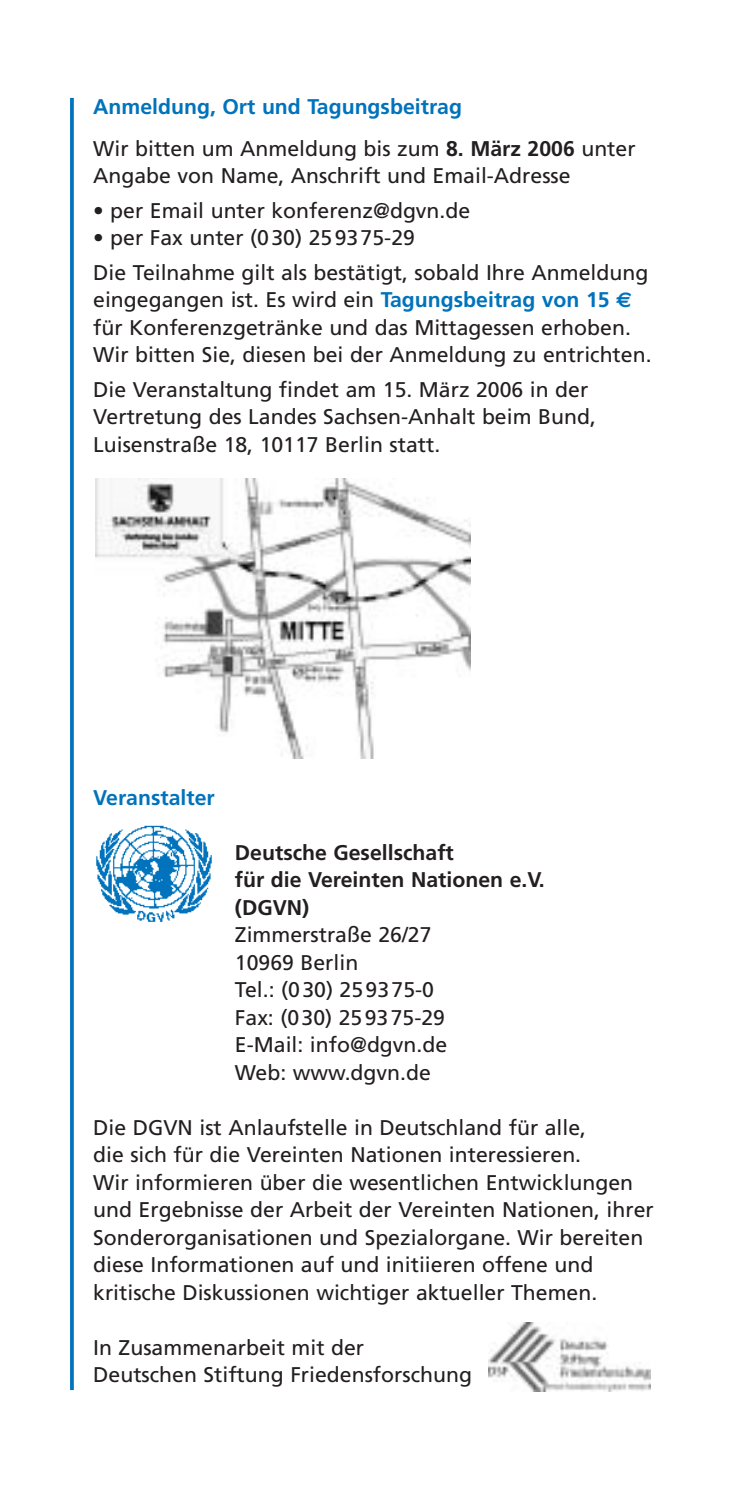
<style>
.page{position:relative;width:745px;height:1488px;background:#fff}
.page>*{position:absolute;margin:0;border:0;box-sizing:border-box;transform-origin:0 0}
.t1{font:21.25px/27.5px "Frutiger";color:#231f20}
.t2{font:700 21.25px/27.5px "Frutiger";color:#231f20}
.t3{font:700 21.25px "Frutiger";color:#0073bc}
.s1{font-weight:700;color:#0073bc}
.s2{font-weight:700}
.s3{font-family:"Euro Sans";font-weight:700;color:#0073bc}
</style>
<div class="page">
<svg style="left:70px;top:98px;width:4px;height:1292px;background:#0f7bbf"></svg>
<img style="left:96px;top:825px;width:116px;height:97px">
<img style="left:488px;top:1322px;width:163px;height:69px">
<img style="left:96px;top:478px;width:375px;height:280px">
<p class="t1" style="left:93px;top:87px;width:544px;line-height:41.8px"><span class="s1">Anmeldung, Ort und Tagungsbeitrag<br></span>Wir bitten um Anmeldung bis zum <span class="s2">8. März 2006</span> unter</p>
<p class="t1" style="left:93px;top:164px;width:479px">Angabe von Name, Anschrift und Email-Adresse</p>
<p class="t1" style="left:93px;top:198px;width:379px">• per Email unter konferenz@dgvn.de</p>
<p class="t1" style="left:93px;top:222px;width:557px;line-height:34.5px">• per Fax unter (030) 259375-29<br>Die Teilnahme gilt als bestätigt, sobald Ihre Anmeldung</p>
<p class="t1" style="left:93px;top:288px;width:560px">eingegangen ist. Es wird ein <span class="s1">Tagungsbeitrag von 15</span> <span class="s3">€ </span>für Konferenzgetränke und das Mittagessen erhoben.<br>Wir bitten Sie, diesen bei der Anmeldung zu entrichten.</p>
<p class="t1" style="left:93px;top:377px;width:504px">Die Veranstaltung findet am 15. März 2006 in der<br>Vertretung des Landes Sachsen-Anhalt beim Bund,<br>Luisenstraße 18, 10117 Berlin statt.</p>
<p class="t3" style="left:93px;top:788px;width:123px">Veranstalter</p>
<p class="t2" style="left:235px;top:840px;width:311px">Deutsche Gesellschaft<br>für die Vereinten Nationen e.V. (DGVN)</p>
<p class="t1" style="left:235px;top:922px;width:214px">Zimmerstraße 26/27<br>10969 Berlin<br>Tel.: (030) 259375-0<br>Fax: (030) 259375-29<br>E-Mail: info@dgvn.de<br>Web: www.dgvn.de</p>
<p class="t1" style="left:93px;top:1115px;width:562px">Die DGVN ist Anlaufstelle in Deutschland für alle,<br>die sich für die Vereinten Nationen interessieren.<br>Wir informieren über die wesentlichen Entwicklungen und Ergebnisse der Arbeit der Vereinten Nationen, ihrer Sonderorganisationen und Spezialorgane. Wir bereiten diese Informationen auf und initiieren offene und kritische Diskussionen wichtiger aktueller Themen.</p>
<p class="t1" style="left:93px;top:1335px;width:380px">In Zusammenarbeit mit der<br>Deutschen Stiftung Friedensforschung</p>
</div>
